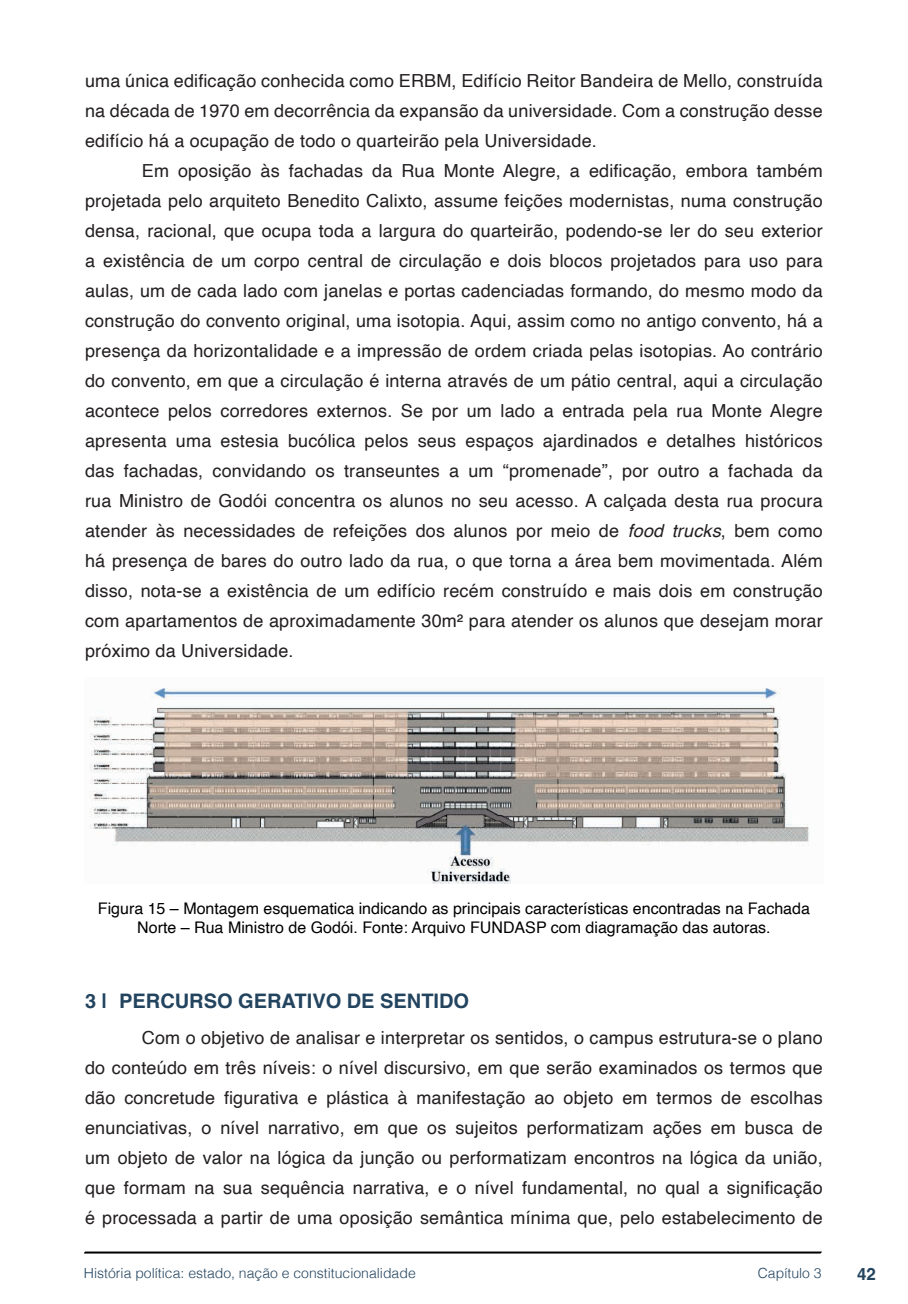
<style>
.page{position:relative;width:908px;height:1304px;background:#fff}
.page>*{position:absolute;margin:0;border:0;box-sizing:border-box;transform-origin:0 0}
.t1{font:700 20px "Helvetica";color:#23445f}
.t2{font:18px/30px "Helvetica";letter-spacing:.01em;color:#231f20;text-align:justify}
.t3{font:700 16.8px "Helvetica";color:#23445f}
.t4{font:16px/19.2px "Helvetica";color:#000;text-align:center}
.t5{font:300 14px "Helvetica";color:#23445f}
.s1{font-style:italic}
</style>
<div class="page">
<svg style="left:84px;top:1251px;width:737px;height:3px;background:#515151"></svg>
<img style="left:89px;top:688px;width:720px;height:195px">
<p class="t2" style="left:85px;top:66px;width:738px">uma única edificação conhecida como ERBM, Edifício Reitor Bandeira de Mello, construída na década de 1970 em decorrência da expansão da universidade. Com a construção desse edifício há a ocupação de todo o quarteirão pela Universidade.</p>
<p class="t2" style="left:85px;top:156px;width:739px;text-indent:57px">Em oposição às fachadas da Rua Monte Alegre, a edificação, embora também projetada pelo arquiteto Benedito Calixto, assume feições modernistas, numa construção densa, racional, que ocupa toda a largura do quarteirão, podendo-se ler do seu exterior a existência de um corpo central de circulação e dois blocos projetados para uso para aulas, um de cada lado com janelas e portas cadenciadas formando, do mesmo modo da construção do convento original, uma isotopia. Aqui, assim como no antigo convento, há a presença da horizontalidade e a impressão de ordem criada pelas isotopias. Ao contrário do convento, em que a circulação é interna através de um pátio central, aqui a circulação acontece pelos corredores externos. Se por um lado a entrada pela rua Monte Alegre apresenta uma estesia bucólica pelos seus espaços ajardinados e detalhes históricos das fachadas, convidando os transeuntes a um “promenade”, por outro a fachada da rua Ministro de Godói concentra os alunos no seu acesso. A calçada desta rua procura atender às necessidades de refeições dos alunos por meio de <span class="s1">food trucks</span>, bem como há presença de bares do outro lado da rua, o que torna a área bem movimentada. Além disso, nota-se a existência de um edifício recém construído e mais dois em construção com apartamentos de aproximadamente 30m² para atender os alunos que desejam morar próximo da Universidade.</p>
<p class="t4" style="left:98px;top:899px;width:713px">Figura 15 – Montagem esquematica indicando as principais características encontradas na Fachada<br>Norte – Rua Ministro de Godói. Fonte: Arquivo FUNDASP com diagramação das autoras.</p>
<p class="t1" style="left:85px;top:989px;width:385px">3 | PERCURSO GERATIVO DE SENTIDO</p>
<p class="t2" style="left:85px;top:1023px;width:738px;text-indent:57px">Com o objetivo de analisar e interpretar os sentidos, o campus estrutura-se o plano do conteúdo em três níveis: o nível discursivo, em que serão examinados os termos que dão concretude figurativa e plástica à manifestação ao objeto em termos de escolhas enunciativas, o nível narrativo, em que os sujeitos performatizam ações em busca de um objeto de valor na lógica da junção ou performatizam encontros na lógica da união, que formam na sua sequência narrativa, e o nível fundamental, no qual a significação é processada a partir de uma oposição semântica mínima que, pelo estabelecimento de</p>
<p class="t5" style="left:84px;top:1261px;width:333px">História política: estado, nação e constitucionalidade</p>
<p class="t5" style="left:757px;top:1261px;width:65px">Capítulo 3</p>
<p class="t3" style="left:856px;top:1264px;width:20px">42</p>
</div>
